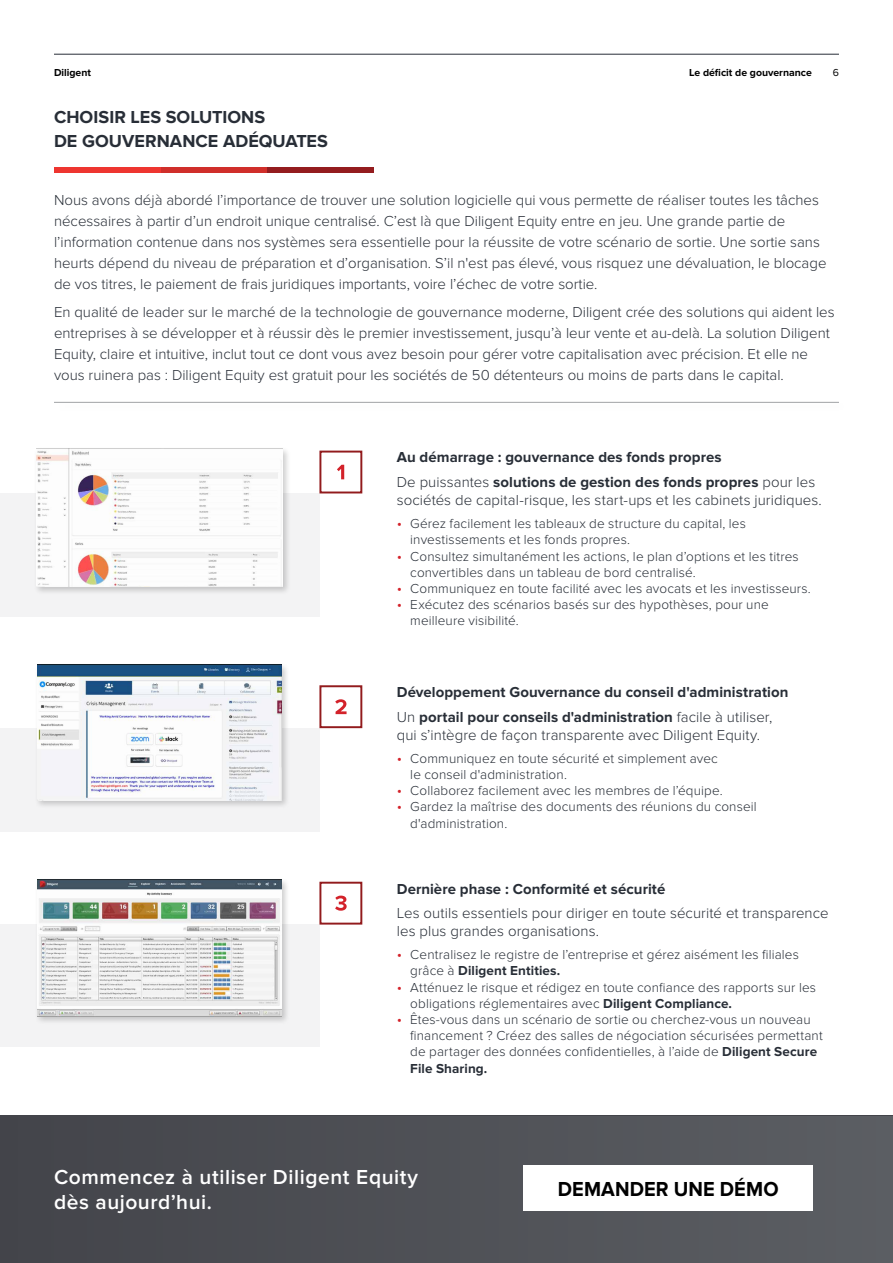
<style>
.page{position:relative;width:893px;height:1263px;background:#fff}
.page>*{position:absolute;margin:0;border:0;box-sizing:border-box;transform-origin:0 0}
.t1{font:600 21px/25.5px "Proxima Nova";letter-spacing:.025em;color:#fff}
.t2{font:700 21px "Proxima Nova";letter-spacing:.005em;color:#000;scale:.95 1}
.t3{font:700 18px/24px "Proxima Nova";letter-spacing:.005em;color:#282e37}
.t4{font:300 15px/21px "Proxima Nova";color:#282e37}
.t5{font:700 15px/24.8px "Proxima Nova";letter-spacing:.005em;color:#282e37}
.t6{font:300 13.5px/16.2px "Proxima Nova";letter-spacing:.01em;color:#282e37}
.t7{font:700 10.5px "Proxima Nova";color:#000}
.t8{font:10.5px "Proxima Nova";color:#000}
.s1{font-weight:300}
.s2{font-size:15px;color:#d3222a}
.s3{font-weight:700}
</style>
<div class="page">
<hr style="left:54px;top:54px;width:785px;height:1px;background:#282e37">
<div style="left:54px;top:168px;width:107px;height:5px;background:#ee3530"></div>
<div style="left:161px;top:168px;width:106px;height:5px;background:#d02f2a"></div>
<div style="left:267px;top:168px;width:107px;height:5px;background:#941c1f"></div>
<div style="left:53px;top:399px;width:797px;height:16px;background:#000;opacity:.2"></div>
<hr style="left:54px;top:402px;width:785px;height:1px;background:#a0a2a5">
<div style="left:0;top:493px;width:319px;height:124px;background:#f3f3f4"></div>
<div style="left:33px;top:446px;width:258px;height:149px;background:#000;opacity:.2"></div>
<img style="left:36px;top:449px;width:247px;height:137px">
<div style="left:0;top:728px;width:319px;height:104px;background:#f3f3f4"></div>
<div style="left:34px;top:662px;width:256px;height:147px;background:#000;opacity:.2"></div>
<img style="left:37px;top:665px;width:244px;height:136px">
<div style="left:0;top:924px;width:319px;height:123px;background:#f3f3f4"></div>
<div style="left:34px;top:877px;width:256px;height:147px;background:#000;opacity:.2"></div>
<img style="left:37px;top:880px;width:244px;height:136px">
<div style="left:0;top:1116px;width:893px;height:147px;background:linear-gradient(to right,#43444a,#5b5e63)"></div>
<div style="left:524px;top:1165px;width:289px;height:46px;background:#fff"></div>
<div style="left:319px;top:451px;width:43px;height:42px;border:2px solid #921b1d"></div>
<svg style="left:337px;top:465px;width:7px;height:14px"></svg>
<svg style="left:335px;top:699px;width:12px;height:15px"></svg>
<div style="left:319px;top:685px;width:43px;height:43px;border:2px solid #921b1d"></div>
<div style="left:319px;top:882px;width:43px;height:42px;border:2px solid #921b1d"></div>
<svg style="left:335px;top:895px;width:12px;height:16px"></svg>
<p class="t7" style="left:54px;top:66px;width:39px">Diligent</p>
<p class="t7" style="left:689px;top:66px;width:124px">Le déficit de gouvernance</p>
<p class="t8" style="left:833px;top:66px;width:8px">6</p>
<p class="t3" style="left:54px;top:106px;width:276px">CHOISIR LES SOLUTIONS<br>DE GOUVERNANCE ADÉQUATES</p>
<p class="t4" style="left:54px;top:189px;width:774px">Nous avons déjà abordé l’importance de trouver une solution logicielle qui vous permette de réaliser toutes les tâches nécessaires à partir d’un endroit unique centralisé. C’est là que Diligent Equity entre en jeu. Une grande partie de l’information contenue dans nos systèmes sera essentielle pour la réussite de votre scénario de sortie. Une sortie sans heurts dépend du niveau de préparation et d’organisation. S’il n'est pas élevé, vous risquez une dévaluation, le blocage de vos titres, le paiement de frais juridiques importants, voire l’échec de votre sortie.</p>
<p class="t4" style="left:54px;top:301px;width:782px">En qualité de leader sur le marché de la technologie de gouvernance moderne, Diligent crée des solutions qui aident les entreprises à se développer et à réussir dès le premier investissement, jusqu’à leur vente et au-delà. La solution Diligent Equity, claire et intuitive, inclut tout ce dont vous avez besoin pour gérer votre capitalisation avec précision. Et elle ne vous ruinera pas : Diligent Equity est gratuit pour les sociétés de 50 détenteurs ou moins de parts dans le capital.</p>
<p class="t5" style="left:397px;top:445px;width:420px">Au démarrage : gouvernance des fonds propres<br><span class="s1">De puissantes</span> solutions de gestion des fonds propres <span class="s1">pour les</span></p>
<p class="t4" style="left:397px;top:490px;width:426px">sociétés de capital-risque, les start-ups et les cabinets juridiques.</p>
<p class="t6" style="left:410px;top:516px;width:337px;text-indent:-14px"><span class="s2">•</span> Gérez facilement les tableaux de structure du capital, les investissements et les fonds propres.</p>
<p class="t6" style="left:410px;top:548px;width:390px;text-indent:-14px"><span class="s2">•</span> Consultez simultanément les actions, le plan d’options et les titres convertibles dans un tableau de bord centralisé.</p>
<p class="t6" style="left:397px;top:580px;width:416px"><span class="s2">•</span> Communiquez en toute facilité avec les avocats et les investisseurs.</p>
<p class="t6" style="left:410px;top:597px;width:360px;text-indent:-14px"><span class="s2">•</span> Exécutez des scénarios basés sur des hypothèses, pour une meilleure visibilité.</p>
<p class="t5" style="left:397px;top:680px;width:393px">Développement Gouvernance du conseil d'administration<br><span class="s1">Un</span> portail pour conseils d'administration <span class="s1">facile à utiliser,</span></p>
<p class="t4" style="left:397px;top:724px;width:365px">qui s’intègre de façon transparente avec Diligent Equity.</p>
<p class="t6" style="left:410px;top:750px;width:309px;text-indent:-14px"><span class="s2">•</span> Communiquez en toute sécurité et simplement avec le conseil d'administration.</p>
<p class="t6" style="left:397px;top:783px;width:327px"><span class="s2">•</span> Collaborez facilement avec les membres de l’équipe.</p>
<p class="t6" style="left:410px;top:799px;width:348px;text-indent:-14px"><span class="s2">•</span> Gardez la maîtrise des documents des réunions du conseil d'administration.</p>
<p class="t5" style="left:397px;top:876px;width:270px">Dernière phase : Conformité et sécurité</p>
<p class="t4" style="left:397px;top:904px;width:433px;line-height:18px">Les outils essentiels pour diriger en toute sécurité et transparence les plus grandes organisations.</p>
<p class="t6" style="left:410px;top:947px;width:390px;text-indent:-14px"><span class="s2">•</span> Centralisez le registre de l’entreprise et gérez aisément les filiales grâce à <span class="s3">Diligent Entities.</span></p>
<p class="t6" style="left:410px;top:979px;width:407px;text-indent:-14px"><span class="s2">•</span> Atténuez le risque et rédigez en toute confiance des rapports sur les obligations réglementaires avec <span class="s3">Diligent Compliance.</span></p>
<p class="t6" style="left:410px;top:1012px;width:414px;text-indent:-14px"><span class="s2">•</span> Êtes-vous dans un scénario de sortie ou cherchez-vous un nouveau financement ? Créez des salles de négociation sécurisées permettant de partager des données confidentielles, à l’aide de <span class="s3">Diligent Secure File Sharing.</span></p>
<h1 class="t1" style="left:54px;top:1164px;width:366px">Commencez à utiliser Diligent Equity dès aujourd’hui.</h1>
<h1 class="t2" style="left:558px;top:1177px;width:234px">DEMANDER UNE DÉMO</h1>
</div>
